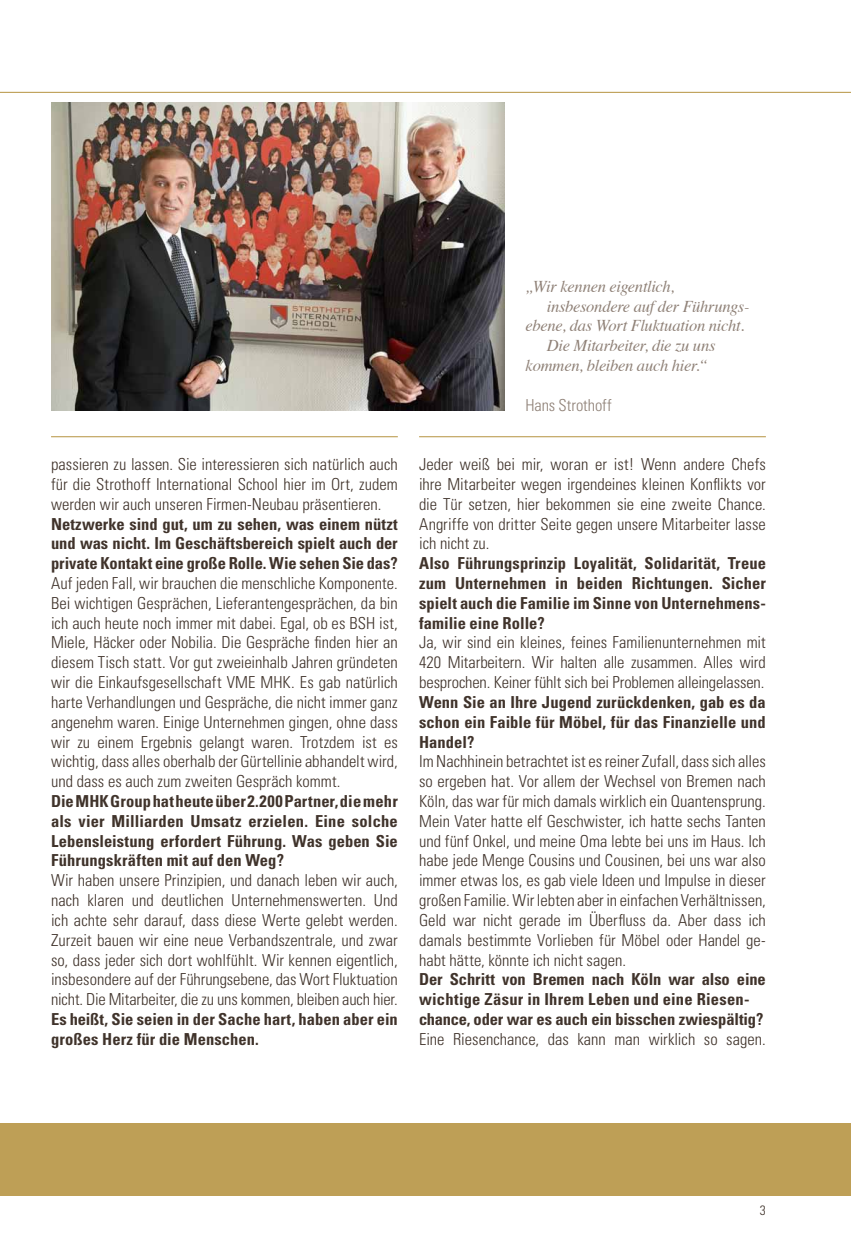
<style>
.page{position:relative;width:851px;height:1234px;background:#fff}
.page>*{position:absolute;margin:0;border:0;box-sizing:border-box;transform-origin:0 0}
.t1{font:300 condensed 16.5px/19.8px "Univers";color:#40332b;text-align:justify}
.t2{font:700 condensed 16.5px/19.8px "Univers";color:#40332b;text-align:justify}
.t3{font:italic 16.5px "Times";letter-spacing:-.02em;color:#8f8177}
.t4{font:300 condensed 16.5px "Univers";color:#8f8177}
.t5{font:300 condensed 13.5px "Univers";color:#40332b}
</style>
<div class="page">
<hr style="left:0;top:92px;width:850px;height:1px;background:#be9f56">
<hr style="left:51px;top:436px;width:347px;height:1px;background:#be9f56">
<hr style="left:419px;top:436px;width:346px;height:1px;background:#be9f56">
<div style="left:0;top:1123px;width:850px;height:72px;background:#be9f56"></div>
<img style="left:51px;top:102px;width:453px;height:308px">
<p class="t1" style="left:51px;top:454px;width:348px">passieren zu lassen. Sie interessieren sich natürlich auch für die Strothoff International School hier im Ort, zudem werden wir auch unseren Firmen-Neubau präsentieren.</p>
<p class="t2" style="left:51px;top:513px;width:348px">Netzwerke sind gut, um zu sehen, was einem nützt und was nicht. Im Geschäftsbereich spielt auch der private Kontakt eine große Rolle. Wie sehen Sie das?</p>
<p class="t1" style="left:51px;top:573px;width:348px">Auf jeden Fall, wir brauchen die menschliche Komponente.<br>Bei wichtigen Gesprächen, Lieferantengesprächen, da bin ich auch heute noch immer mit dabei. Egal, ob es BSH ist, Miele, Häcker oder Nobilia. Die Gespräche finden hier an diesem Tisch statt. Vor gut zweieinhalb Jahren gründeten wir die Einkaufsgesellschaft VME MH K. Es gab natürlich harte Verhandlungen und Gespräche, die nicht immer ganz angenehm waren. Einige Unternehmen gingen, ohne dass wir zu einem Ergebnis gelangt waren. Trotzdem ist es wichtig, dass alles oberhalb der Gürtellinie abhandelt wird, und dass es auch zum zweiten Gespräch kommt.</p>
<p class="t2" style="left:51px;top:791px;width:348px">Die MHK Group hat heute über 2.200 Partner, die mehr als vier Milliarden Umsatz erzielen. Eine solche Lebensleistung erfordert Führung. Was geben Sie Führungskräften mit auf den Weg?</p>
<p class="t1" style="left:51px;top:870px;width:348px">Wir haben unsere Prinzipien, und danach leben wir auch, nach klaren und deutlichen Unternehmenswerten. Und ich achte sehr darauf, dass diese Werte gelebt werden.<br>Zurzeit bauen wir eine neue Verbandszentrale, und zwar so, dass jeder sich dort wohlfühlt. Wir kennen eigentlich, insbesondere auf der Führungsebene, das Wort Fluktuation nicht. Die Mitarbeiter, die zu uns kommen, bleiben auch hier.</p>
<p class="t2" style="left:51px;top:1008px;width:348px">Es heißt, Sie seien in der Sache hart, haben aber ein großes Herz für die Menschen.</p>
<p class="t3" style="left:525px;top:272px;width:151px">„Wir kennen eigentlich,</p>
<p class="t3" style="left:546px;top:292px;width:204px">insbesondere auf der Führungs-</p>
<p class="t3" style="left:525px;top:311px;width:220px">ebene, das Wort Fluktuation nicht.</p>
<p class="t3" style="left:546px;top:331px;width:170px">Die Mitarbeiter, die zu uns</p>
<p class="t3" style="left:525px;top:351px;width:184px">kommen, bleiben auch hier.“</p>
<p class="t4" style="left:525px;top:395px;width:88px">Hans Strothoff</p>
<p class="t1" style="left:419px;top:454px;width:348px">Jeder weiß bei mir, woran er ist! Wenn andere Chefs ihre Mitarbeiter wegen irgendeines kleinen Konflikts vor die Tür setzen, hier bekommen sie eine zweite Chance.<br>Angriffe von dritter Seite gegen unsere Mitarbeiter lasse ich nicht zu.</p>
<p class="t2" style="left:419px;top:553px;width:348px">Also Führungsprinzip Loyalität, Solidarität, Treue zum Unternehmen in beiden Richtungen. Sicher spielt auch die Familie im Sinne von Unternehmens&shy;familie eine Rolle?</p>
<p class="t1" style="left:419px;top:632px;width:348px">Ja, wir sind ein kleines, feines Familienunternehmen mit 420 Mitarbeitern. Wir halten alle zusammen. Alles wird besprochen. Keiner fühlt sich bei Problemen alleingelassen.</p>
<p class="t2" style="left:419px;top:692px;width:348px">Wenn Sie an Ihre Jugend zurückdenken, gab es da schon ein Faible für Möbel, für das Finanzielle und Handel?</p>
<p class="t1" style="left:419px;top:751px;width:348px">Im Nachhinein betrachtet ist es reiner Zufall, dass sich alles so ergeben hat. Vor allem der Wechsel von Bremen nach Köln, das war für mich damals wirklich ein Quantensprung.<br>Mein Vater hatte elf Geschwister, ich hatte sechs Tanten und fünf Onkel, und meine Oma lebte bei uns im Haus. Ich habe jede Menge Cousins und Cousinen, bei uns war also immer etwas los, es gab viele Ideen und Impulse in dieser großen Familie. Wir lebten aber in einfachen Verhältnissen, Geld war nicht gerade im Überfluss da. Aber dass ich damals bestimmte Vorlieben für Möbel oder Handel ge&shy;habt hätte, könnte ich nicht sagen.</p>
<p class="t2" style="left:419px;top:969px;width:348px;text-align:left">Der Schritt von Bremen nach Köln war also eine wichtige Zäsur in Ihrem Leben und eine Riesen&shy;chance, oder war es auch ein bisschen zwiespältig?</p>
<p class="t1" style="left:419px;top:1028px;width:348px">Eine Riesenchance, das kann man wirklich so sagen.</p>
<p class="t5" style="left:759px;top:1201px;width:7px">3</p>
</div>
